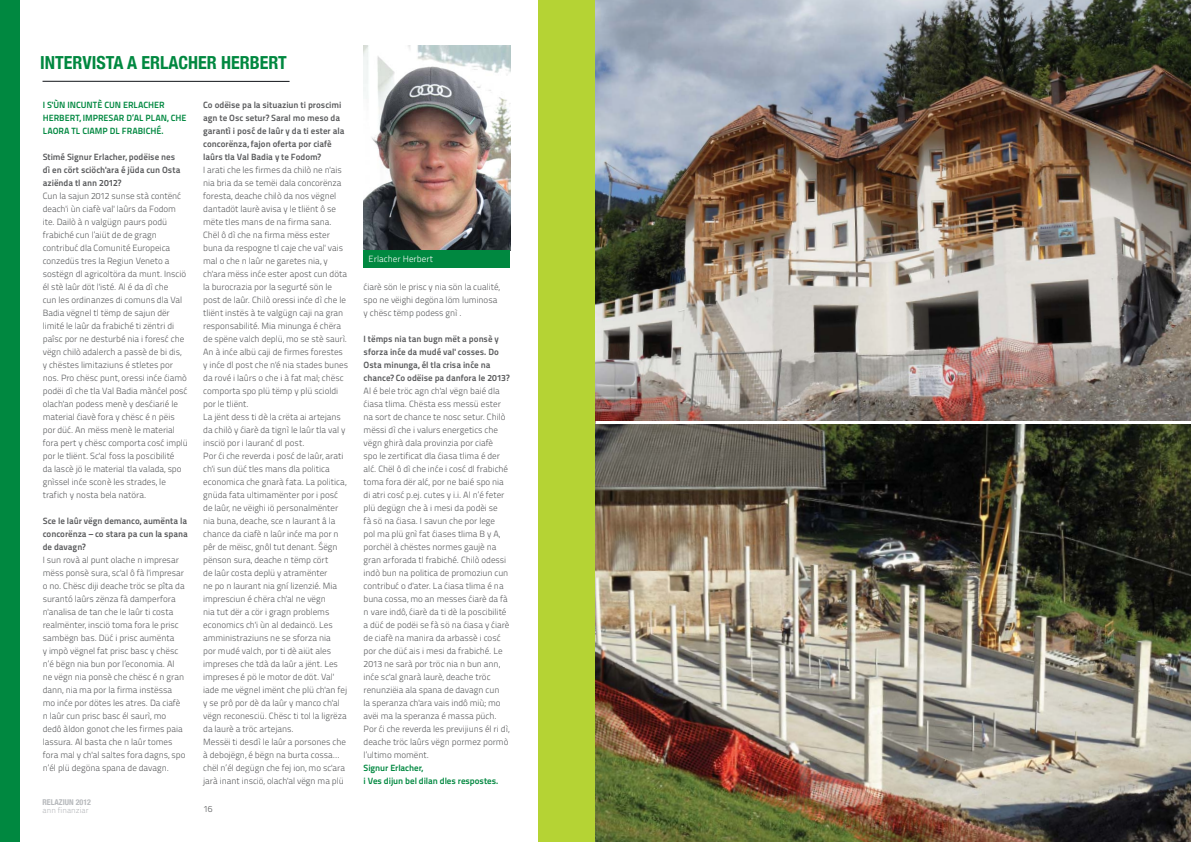
<style>
.page{position:relative;width:1191px;height:842px;background:#fff}
.page>*{position:absolute;margin:0;border:0;box-sizing:border-box;transform-origin:0 0}
.t1{font:700 condensed 18px "Helvetica Neue";color:#008840}
.t2{font:9px/13px "Titillium Text 22 L 250 wt";letter-spacing:-.01em;color:#58595b}
.t3{font:9px/13px "Titillium Maps 29 L 800 wt";letter-spacing:-.005em;color:#58595b}
.t4{font:9px/13px "Titillium Maps 29 L 800 wt";letter-spacing:-.005em;color:#008840}
.t5{font:9px/13px "Titillium Text 22 L 800 wt";letter-spacing:-.01em;color:#008840}
.t6{font:9px "Titillium Text 22 L 250 wt";color:#fff}
.t7{font:700 condensed 8px "Helvetica Neue";color:#b7b9bc}
.t8{font:8px "Titillium Text 22 L 250 wt";letter-spacing:.005em;color:#b7b9bc}
</style>
<div class="page">
<div style="left:0;top:0;width:19px;height:842px;background:#008840"></div>
<div style="left:539px;top:0;width:84px;height:842px;background:#b5d334"></div>
<hr style="left:43px;top:81px;width:246px;height:1px;background:#101318">
<img style="left:595px;top:0;width:596px;height:842px">
<hr style="left:595px;top:421px;width:596px;height:3px;background:#fff">
<img style="left:363px;top:45px;width:147px;height:206px">
<div style="left:363px;top:251px;width:147px;height:17px;background:#008840"></div>
<h1 class="t1" style="left:40px;top:51px;width:248px">INTERVISTA A ERLACHER HERBERT</h1>
<p class="t4" style="left:43px;top:99px;width:145px">I S'ÙN INCUNTÈ CUN ERLACHER<br>HERBERT, IMPRESAR D’AL PLAN, CHE<br>LAORA TL CIAMP DL FRABICHÉ.</p>
<p class="t3" style="left:43px;top:151px;width:139px">Stimé Signur Erlacher, podëise nes dì en cört sciöch'ara é jüda cun Osta aziënda tl ann 2012?</p>
<p class="t2" style="left:43px;top:190px;width:147px">Cun la sajun 2012 sunse stà contënć deach'i ùn ciafè val' laûrs da Fodom ite. Dailò à n valgügn paurs podü frabiché cun l’aiüt de de gragn contribuć dla Comunité Europeica conzedüs tres la Regiun Veneto a sostëgn dl agricoltöra da munt. Insciö él stè laûr döt l'isté. Al é da dì che<br>cun les ordinanzes di comuns dla Val Badia vëgnel tl tëmp de sajun dër limité le laûr da frabiché ti zëntri di paîsc por ne desturbé nia i foresć che vëgn chilò adalerch a passè de bi dis, y chëstes limitaziuns é stletes por nos. Pro chësc punt, oressi inće ćiamò podëi dì che tla Val Badia mànćel posć olach'an podess menè y desćiarié le material ćiavè fora y chësc é n pëis por düć. An mëss menè le material fora pert y chësc comporta cosć implü por le tliënt. Sc'al foss la poscibilité<br>da lascè jö le material tla valada, spo gnìssel inće sconè les strades, le trafich y nosta bela natöra.</p>
<p class="t3" style="left:43px;top:515px;width:147px;text-align:justify">Sce le laûr vëgn demanco, aumënta la concorënza – co stara pa cun la spana de davagn?</p>
<p class="t2" style="left:43px;top:554px;width:144px">I sun rovà al punt olache n impresar mëss ponsè sura, sc'al ô fà l'impresar o no. Chësc diji deache tröc se pîta da surantó laûrs zënza fà damperfora n'analisa de tan che le laûr ti costa realmënter, insciö toma fora le prisc sambëgn bas. Düć i prisc aumënta<br>y impò vëgnel fat prisc basc y chësc n’é bëgn nia bun por l’economia. Al ne vëgn nia ponsè che chësc é n gran dann, nia ma por la firma instëssa mo inće por dötes les atres. Da ciafè n laûr cun prisc basc él saurì, mo dedô àldon gonot che les firmes paia lassura. Al basta che n laûr tomes fora mal y ch'al saltes fora dagns, spo n’él plü degöna spana de davagn.</p>
<p class="t3" style="left:203px;top:99px;width:143px">Co odëise pa la situaziun ti proscimi agn te Osc setur? Saral mo meso da garantì i posć de laûr y da ti ester ala concorënza, fajon oferta por ciafè laûrs tla Val Badia y te Fodom?</p>
<p class="t2" style="left:203px;top:164px;width:146px">I arati che les firmes da chilò ne n'ais nia bria da se temëi dala concorënza foresta, deache chilò da nos vëgnel dantadöt laurè avisa y le tliënt ô se mëte tles mans de na firma sana.<br>Chël ô dì che na firma mëss ester buna da respogne tl caje che val' vais mal o che n laûr ne garetes nia, y ch'ara mëss inće ester apost cun döta la burocrazia por la segurté sön le post de laûr. Chilò oressi inće dì che le tliënt instës à te valgügn caji na gran responsabilité. Mia minunga é chëra de spëne valch deplü, mo se stè saurì.<br>An à inće albü caji de firmes forestes y inće dl post che n'é nia stades bunes da rové i laûrs o che i à fat mal; chësc comporta spo plü tëmp y plü scioldi por le tliënt.<br>La jënt dess ti dè la crëta ai artejans da chilò y ćiarè da tignì le laûr tla val y insciö por i lauranć dl post.<br>Por ći che reverda i posć de laûr, arati ch'i sun düć tles mans dla politica economica che gnarà fata. La politica, gnüda fata ultimamënter por i posć de laûr, ne vëighi iö personalmënter nia buna, deache, sce n laurant â la chance da ciafè n laûr inće ma por n pêr de mëisc, gnôl tut denant. Śëgn pënson sura, deache n tëmp cört<br>de laûr costa deplü y atramënter<br>ne po n laurant nia gní lizenzié. Mia impresciun é chëra ch'al ne vëgn<br>nia tut dër a cör i gragn problems economics ch'i ùn al dedaincö. Les amministraziuns ne se sforza nia<br>por mudé valch, por ti dè aiüt ales impreses che tdà da laûr a jënt. Les impreses é pö le motor de döt. Val' iade me vëgnel imënt che plü ch'an fej y se prô por dè da laûr y manco ch'al vëgn reconesciü. Chësc ti tol la ligrëza da laurè a tröc artejans.<br>Messëi ti desdì le laûr a porsones che à debojëgn, é bëgn na burta cossa… chël n’él degügn che fej ion, mo sc'ara jarà inant insciö, olach'al vëgn ma plü</p>
<p class="t7" style="left:43px;top:797px;width:50px">RELAZIUN 2012</p>
<p class="t8" style="left:43px;top:807px;width:48px">ann finanziar</p>
<p class="t2" style="left:203px;top:804px;width:11px">16</p>
<p class="t6" style="left:368px;top:256px;width:66px">Erlacher Herbert</p>
<p class="t2" style="left:363px;top:281px;width:138px">ćiarè sön le prisc y nia sön la cualité, spo ne vëighi degöna löm luminosa y chësc tëmp podess gnì .</p>
<p class="t3" style="left:363px;top:333px;width:147px">I tëmps nia tan bugn mët a ponsè y sforza inće da mudé val' cosses. Do Osta minunga, él tla crisa inće na chance? Co odëise pa danfora le 2013?</p>
<p class="t2" style="left:363px;top:385px;width:147px">Al é bele tröc agn ch'al vëgn baié dla ćiasa tlima. Chësta ess messü ester na sort de chance te nosc setur. Chilò mëssi dì che i valurs energetics che vëgn ghirà dala provinzia por ciafè<br>spo le zertificat dla ćiasa tlima é der alć. Chël ô dì che inće i cosć dl frabiché toma fora dër alć, por ne baié spo nia di atri cosć p.ej. cutes y i.i. Al n’é feter plü degügn che à i mesi da podèi se<br>fà sö na ćiasa. I savun che por lege<br>pol ma plü gnì fat ćiases tlima B y A, porchël à chëstes normes gaujè na gran arforada tl frabiché. Chilò odessi indò bun na politica de promoziun cun contribuć o d'ater. La ćiasa tlima é na buna cossa, mo an messes ćiarè da fà n vare indô, ćiarè da ti dè la poscibilité a düć de podëi se fà sö na ćiasa y ćiarè de ciafè na manira da arbassè i cosć por che düć ais i mesi da frabiché. Le 2013 ne sarà por tröc nia n bun ann, inće sc'al gnarà laurè, deache tröc renunziëia ala spana de davagn cun<br>la speranza ch'ara vais indô miù; mo avëi ma la speranza é massa püch.<br>Por ći che reverda les previjiuns él ri dì, deache tröc laûrs vëgn pormez pormò l’ultimo momënt.</p>
<p class="t5" style="left:363px;top:762px;width:136px">Signur Erlacher,<br>i Ves dijun bel dilan dles respostes.</p>
</div>
